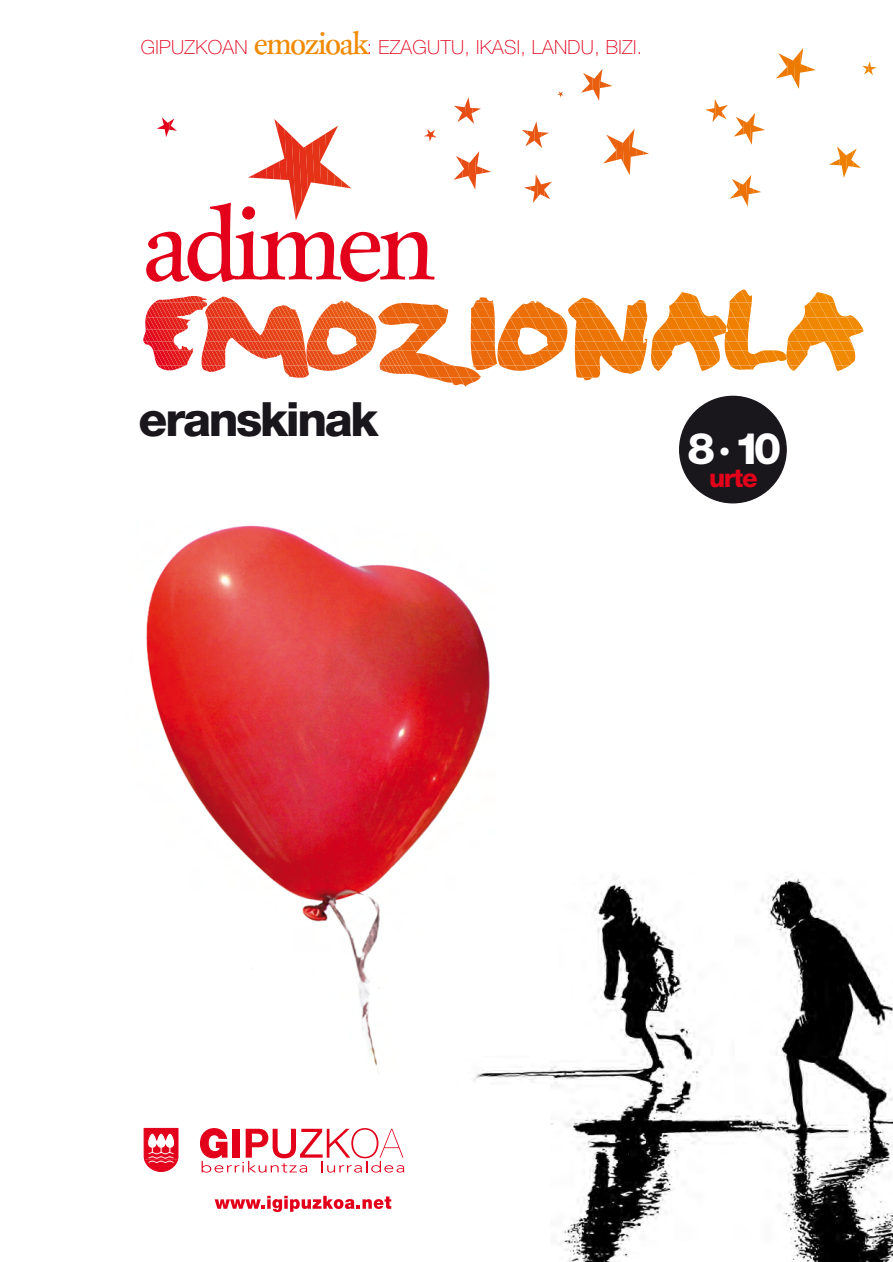
<style>
.page{position:relative;width:893px;height:1262px;background:#fff}
.page>*{position:absolute;margin:0;border:0;box-sizing:border-box;transform-origin:0 0}
.t1{font:112.8px "Clifford Eighteen Roman LF";letter-spacing:-.05em;color:#e2001a}
.t2{font:800 47.25px "Helvetica Neue";letter-spacing:-.05em;color:#1a171c}
.t3{font:800 43.65px "Helvetica Neue";color:#fff}
.t4{font:800 25.65px "Helvetica Neue";color:#e2001a}
.t5{font:100 19.5px "Helvetica Neue";letter-spacing:.02em;color:#e2001a}
.s1{font-family:"Clifford Eighteen Roman";font-weight:400;font-size:34.2px;color:#f08a00}
</style>
<div class="page">
<svg style="left:143px;top:290px;width:720px;height:97px"></svg>
<img style="left:146px;top:525px;width:344px;height:548px">
<svg style="left:157px;top:117px;width:20px;height:20px"></svg>
<svg style="left:248px;top:119px;width:104px;height:101px"></svg>
<svg style="left:424px;top:69px;width:225px;height:134px"></svg>
<svg style="left:705px;top:48px;width:110px;height:159px"></svg>
<svg style="left:829px;top:146px;width:32px;height:32px"></svg>
<svg style="left:862px;top:61px;width:14px;height:14px"></svg>
<img style="left:445px;top:872px;width:447px;height:390px">
<svg style="left:144px;top:1128px;width:34px;height:44px"></svg>
<svg style="left:214px;top:1196px;width:177px;height:16px"></svg>
<svg style="left:200px;top:1128px;width:204px;height:45px"></svg>
<div style="left:679px;top:396px;width:107px;height:107px;background:#1a171c;border-radius:50%"></div>
<p class="t5" style="left:141px;top:36px;width:503px">GIPUZKOAN <span class="s1">emozioak</span>: EZAGUTU, IKASI, LANDU, BIZI.</p>
<p class="t1" style="left:142px;top:187px;width:295px">adimen</p>
<p class="t2" style="left:139px;top:391px;width:241px">eranskinak</p>
<p class="t3" style="left:687px;top:422px;width:95px">8 · 10</p>
<p class="t4" style="left:709px;top:463px;width:50px">urte</p>
</div>
